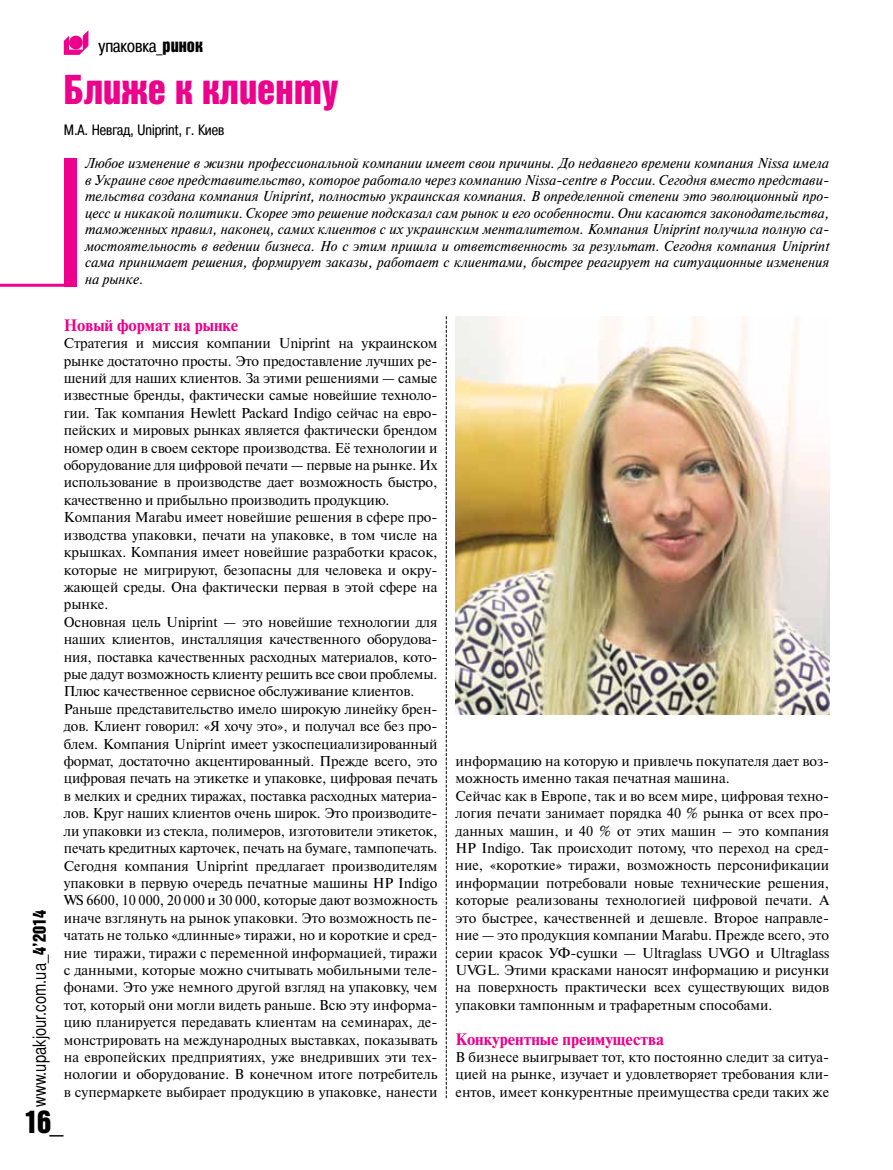
<style>
.page{position:relative;width:893px;height:1170px;background:#fff}
.page>*{position:absolute;margin:0;border:0;box-sizing:border-box;transform-origin:0 0}
.t1{font:40.5px "Bastion Kontrast Alt C";color:#ec008c}
.t2{font:31.5px "Bastion Kontrast Alt C";color:#000}
.t3{font:18px "Bastion C";color:#000}
.t4{font:18px "Pragmatica Cond C";color:#000}
.t5{font:700 16.5px "Newton C";color:#ec008c}
.t6{font:15px "Pragmatica Cond C";color:#000}
.t7{font:14.25px/17.4px "Newton C";color:#000}
.t8{font:italic 14.25px/16.5px "Newton C";color:#000;text-align:justify}
.s1{font-family:"Bastion Kontrast Alt C"}
</style>
<div class="page">
<svg style="left:64px;top:30px;width:24px;height:25px"></svg>
<div style="left:64px;top:158px;width:13px;height:129px;background:#ec008c"></div>
<hr style="left:0;top:284px;width:77px;height:3px;background:#ec008c">
<svg style="left:446px;top:316px;width:1px;height:783px"></svg>
<img style="left:455px;top:316px;width:375px;height:398px">
<p class="t3" style="left:29px;top:1106px;width:198px;rotate:-90deg">www.upakjour.com.ua_<span class="s1">4’2014</span></p>
<p class="t4" style="left:99px;top:35px;width:106px">упаковка_<span class="s1">ринок</span></p>
<h1 class="t1" style="left:64px;top:69px;width:276px">Ближе к клиенту</h1>
<p class="t6" style="left:64px;top:121px;width:162px">М.А. Невгад, Uniprint, г. Киев</p>
<p class="t8" style="left:85px;top:155px;width:746px">Любое изменение в жизни профессиональной компании имеет свои причины. До недавнего времени компания Nissa имела в Украине свое представительство, которое работало через компанию Nissa-centre в России. Сегодня вместо представи&shy;тельства создана компания Uniprint, полностью украинская компания. В определенной степени это эволюционный про&shy;цесс и никакой политики. Скорее это решение подсказал сам рынок и его особенности. Они касаются законодательства, таможенных правил, наконец, самих клиентов с их украинским менталитетом. Компания Uniprint получила полную са&shy;мостоятельность в ведении бизнеса. Но с этим пришла и ответственность за результат. Сегодня компания Uniprint сама принимает решения, формирует заказы, работает с клиентами, быстрее реагирует на ситуационные изменения на рынке.</p>
<p class="t5" style="left:64px;top:316px;width:176px">Новый формат на рынке</p>
<p class="t7" style="left:64px;top:334px;width:375px">Стратегия и миссия компании Uniprint на украинском рынке достаточно просты. Это предоставление лучших ре&shy;шений для наших клиентов. За этими решениями — самые известные бренды, фактически самые новейшие техноло&shy;гии. Так компания Hewlett Packard Indigo сейчас на евро&shy;пейских и мировых рынках является фактически брендом номер один в своем секторе производства. Её технологии и оборудование для цифровой печати — первые на рынке. Их использование в производстве дает возможность быстро, качественно и прибыльно производить продукцию.<br>Компания Marabu имеет новейшие решения в сфере про&shy;изводства упаковки, печати на упаковке, в том числе на крышках. Компания имеет новейшие разработки красок, которые не мигрируют, безопасны для человека и окру&shy;жающей среды. Она фактически первая в этой сфере на рынке.<br>Основная цель Uniprint — это новейшие технологии для наших клиентов, инсталляция качественного оборудова&shy;ния, поставка качественных расходных материалов, кото&shy;рые дадут возможность клиенту решить все свои проблемы.<br>Плюс качественное сервисное обслуживание клиентов.<br>Раньше представительство имело широкую линейку брен&shy;дов. Клиент говорил: «Я хочу это», и получал все без про&shy;блем. Компания Uniprint имеет узкоспециализированный формат, достаточно акцентированный. Прежде всего, это цифровая печать на этикетке и упаковке, цифровая печать в мелких и средних тиражах, поставка расходных материа&shy;лов. Круг наших клиентов очень широк. Это производите&shy;ли упаковки из стекла, полимеров, изготовители этикеток, печать кредитных карточек, печать на бумаге, тампопечать.<br>Сегодня компания Uniprint предлагает производителям упаковки в первую очередь печатные машины HP Indigo WS 6600, 10 000, 20 000 и 30 000, которые дают возможность иначе взглянуть на рынок упаковки. Это возможность пе&shy;чатать не только «длинные» тиражи, но и короткие и сред&shy;ние тиражи, тиражи с переменной информацией, тиражи с данными, которые можно считывать мобильными теле&shy;фонами. Это уже немного другой взгляд на упаковку, чем тот, который они могли видеть раньше. Всю эту информа&shy;цию планируется передавать клиентам на семинарах, де&shy;монстрировать на международных выставках, показывать на европейских предприятиях, уже внедривших эти тех&shy;нологии и оборудование. В конечном итоге потребитель в супермаркете выбирает продукцию в упаковке, нанести</p>
<p class="t7" style="left:455px;top:752px;width:375px">информацию на которую и привлечь покупателя дает воз&shy;можность именно такая печатная машина.<br>Сейчас как в Европе, так и во всем мире, цифровая техно&shy;логия печати занимает порядка 40 % рынка от всех про&shy;данных машин, и 40 % от этих машин – это компания HP Indigo. Так происходит потому, что переход на сред&shy;ние, «короткие» тиражи, возможность персонификации информации потребовали новые технические решения, которые реализованы технологией цифровой печати. А это быстрее, качественней и дешевле. Второе направле&shy;ние — это продукция компании Marabu. Прежде всего, это серии красок УФ-сушки — Ultraglass UVGO и Ultraglass UVGL. Этими красками наносят информацию и рисунки на поверхность практически всех существующих видов упаковки тампонным и трафаретным способами.</p>
<p class="t5" style="left:455px;top:1029px;width:210px">Конкурентные преимущества</p>
<p class="t7" style="left:455px;top:1048px;width:375px;text-align:justify">В бизнесе выигрывает тот, кто постоянно следит за ситуа&shy;цией на рынке, изучает и удовлетворяет требования кли&shy;ентов, имеет конкурентные преимущества среди таких же</p>
<h2 class="t2" style="left:25px;top:1105px;width:41px">16_</h2>
</div>
